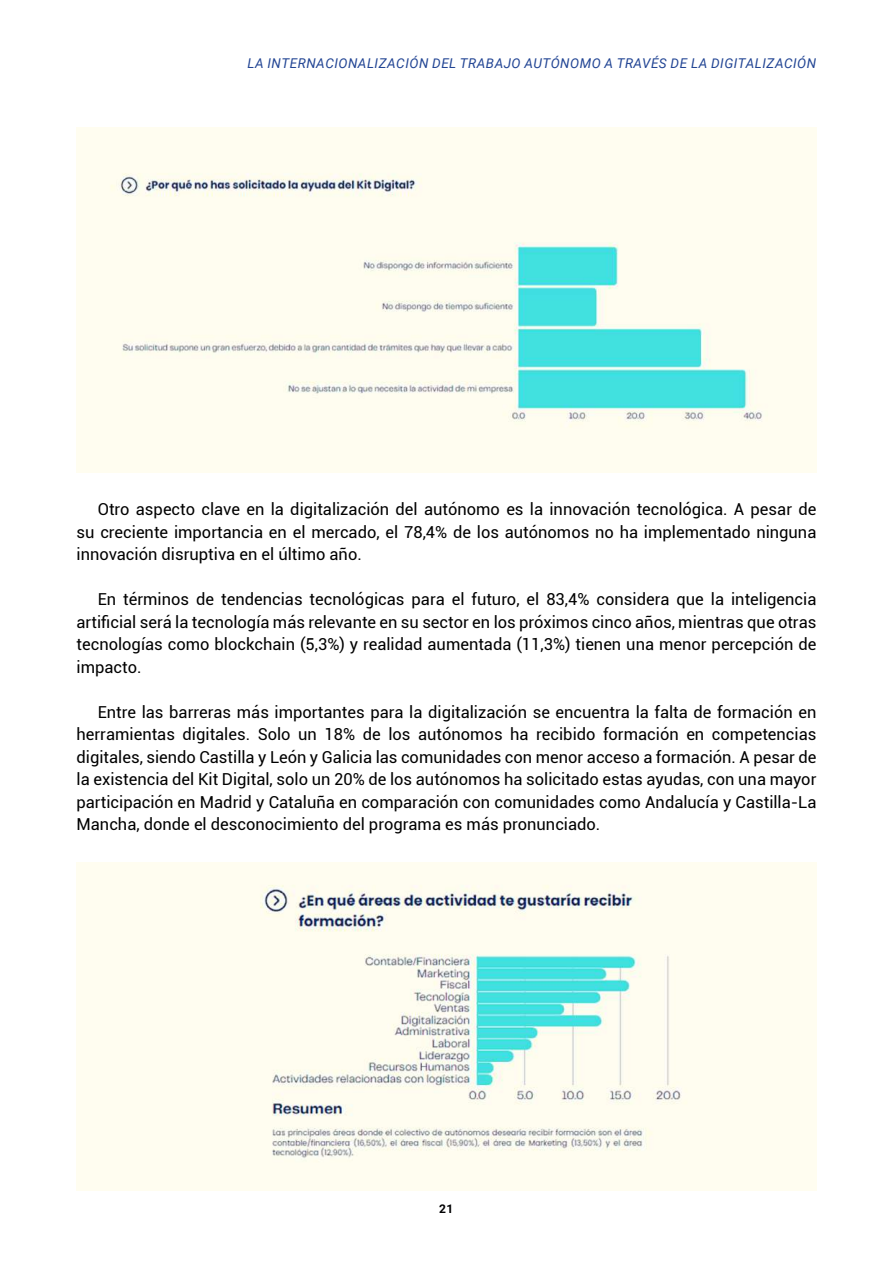
<style>
.page{position:relative;width:893px;height:1263px;background:#fff}
.page>*{position:absolute;margin:0;border:0;box-sizing:border-box;transform-origin:0 0}
.t1{font:16.5px/22.5px "Roboto";color:#000;text-align:justify}
.t2{font:italic 13.5px "Roboto";letter-spacing:.035em;color:#224594}
.t3{font:700 12px "Roboto";color:#020203}
</style>
<div class="page">
<img style="left:77px;top:128px;width:739px;height:345px">
<img style="left:77px;top:862px;width:739px;height:329px">
<p class="t2" style="left:247px;top:54px;width:570px">LA INTERNACIONALIZACIÓN DEL TRABAJO AUTÓNOMO A TRAVÉS DE LA DIGITALIZACIÓN</p>
<p class="t1" style="left:77px;top:497px;width:741px;text-indent:21px">Otro aspecto clave en la digitalización del autónomo es la innovación tecnológica. A pesar de su creciente importancia en el mercado, el 78,4% de los autónomos no ha implementado ninguna innovación disruptiva en el último año.</p>
<p class="t1" style="left:77px;top:587px;width:741px;text-indent:21px">En términos de tendencias tecnológicas para el futuro, el 83,4% considera que la inteligencia artificial será la tecnología más relevante en su sector en los próximos cinco años, mientras que otras tecnologías como blockchain (5,3%) y realidad aumentada (11,3%) tienen una menor percepción de impacto.</p>
<p class="t1" style="left:77px;top:700px;width:741px;text-indent:21px">Entre las barreras más importantes para la digitalización se encuentra la falta de formación en herramientas digitales. Solo un 18% de los autónomos ha recibido formación en competencias digitales, siendo Castilla y León y Galicia las comunidades con menor acceso a formación. A pesar de la existencia del Kit Digital, solo un 20% de los autónomos ha solicitado estas ayudas, con una mayor participación en Madrid y Cataluña en comparación con comunidades como Andalucía y Castilla-La Mancha, donde el desconocimiento del programa es más pronunciado.</p>
<p class="t3" style="left:439px;top:1200px;width:16px">21</p>
</div>
